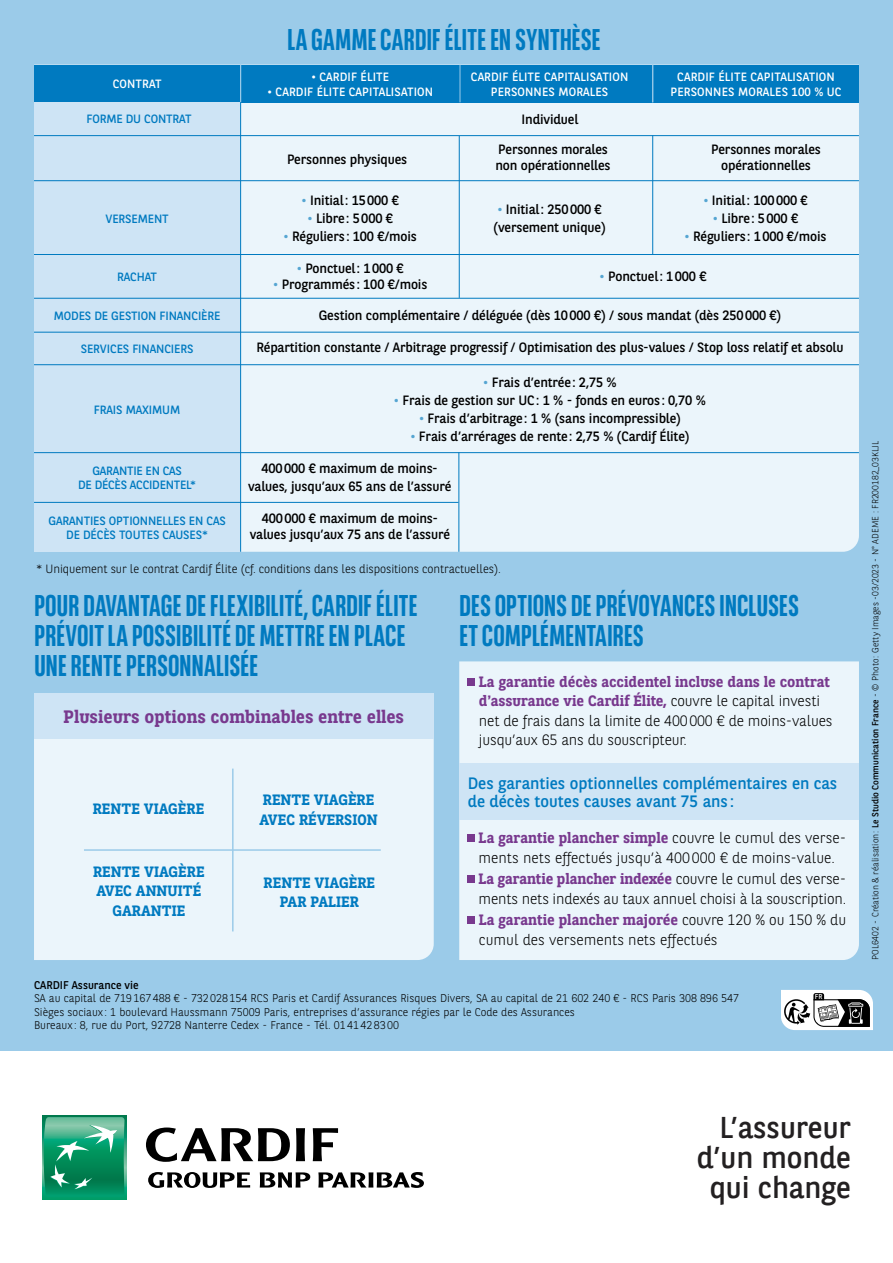
<style>
.page{position:relative;width:893px;height:1263px;background:#fff}
.page>*{position:absolute;margin:0;border:0;box-sizing:border-box;transform-origin:0 0}
.t1{font:700 30px/30px "BNPP Sans Condensed";letter-spacing:-.005em;color:#007ac0}
.t2{font:30px/30px "BNPP Sans";color:#232021;text-align:right}
.t3{font:700 18px "BNPP Slab Serif";color:#78398e}
.t4{font:16.5px/18px "BNPP Sans";color:#007ac0}
.t5{font:700 15px/19.5px "BNPP Slab Serif";color:#78398e}
.t6{font:300 15px/19.5px "BNPP Sans";letter-spacing:-.01em;color:#000}
.t7{font:700 15px/19.5px "BNPP Slab Serif";color:#007ac0;text-align:center}
.t8{font:13.5px/18px "BNPP Sans";letter-spacing:-.01em;color:#000;text-align:center}
.t9{font:12px/15px "BNPP Sans";letter-spacing:.01em;color:#fff;text-align:center}
.t10{font:12px/13.5px "BNPP Sans";letter-spacing:-.01em;color:#007ac0;text-align:center}
.t11{font:300 12px "BNPP Sans";letter-spacing:-.01em;color:#000}
.t12{font:300 11.25px/13.5px "BNPP Sans";color:#000}
.t13{font:11.25px "BNPP Sans";color:#000}
.t14{font:300 9px "BNPP Sans";color:#000}
.t15{font:7.2px "BNPP Sans";color:#fff}
.s1{color:#55a5d2}
.s2{font-family:"BNPP Sans";font-weight:300;color:#000}
.s3{font-weight:400}
</style>
<div class="page">
<div style="left:0;top:0;width:893px;height:1050px;background:#9bcbe9"></div>
<div style="left:42px;top:1116px;width:84px;height:84px;background:linear-gradient(to right,#009d68,#009d68)"></div>
<svg style="left:44px;top:1117px;width:81px;height:80px;background:#2fa37a"></svg>
<svg style="left:148px;top:1172px;width:102px;height:16px"></svg>
<svg style="left:260px;top:1172px;width:50px;height:15px"></svg>
<svg style="left:318px;top:1172px;width:106px;height:16px"></svg>
<svg style="left:146px;top:1127px;width:144px;height:35px"></svg>
<svg style="left:296px;top:1128px;width:9px;height:33px"></svg>
<svg style="left:313px;top:1128px;width:25px;height:33px"></svg>
<div style="left:34px;top:739px;width:400px;height:221px;background:#ebf5fb"></div>
<div style="left:459px;top:661px;width:400px;height:299px;background:#ebf5fb"></div>
<div style="left:241px;top:102px;width:618px;height:450px;background:#ebf5fb"></div>
<div style="left:34px;top:65px;width:206px;height:37px;background:#007ac0"></div>
<div style="left:34px;top:102px;width:206px;height:450px;background:#cee4f5"></div>
<div style="left:240px;top:65px;width:220px;height:37px;background:#007ac0"></div>
<div style="left:446px;top:65px;width:207px;height:37px;background:#007ac0"></div>
<div style="left:653px;top:65px;width:206px;height:37px;background:#007ac0"></div>
<hr style="left:460px;top:65px;width:1px;height:37px;background:#9bcbe9">
<hr style="left:652px;top:65px;width:1px;height:37px;background:#9bcbe9">
<hr style="left:240px;top:65px;width:1px;height:37px;background:#9bcbe9">
<hr style="left:240px;top:102px;width:1px;height:450px;background:#007ac0">
<hr style="left:459px;top:136px;width:1px;height:162px;background:#007ac0">
<hr style="left:652px;top:135px;width:1px;height:119px;background:#007ac0">
<hr style="left:34px;top:135px;width:825px;height:1px;background:#007ac0">
<hr style="left:34px;top:180px;width:825px;height:1px;background:#007ac0">
<hr style="left:34px;top:254px;width:825px;height:1px;background:#007ac0">
<hr style="left:34px;top:298px;width:825px;height:1px;background:#007ac0">
<hr style="left:34px;top:332px;width:825px;height:1px;background:#007ac0">
<hr style="left:34px;top:364px;width:825px;height:1px;background:#007ac0">
<hr style="left:34px;top:452px;width:825px;height:1px;background:#007ac0">
<hr style="left:34px;top:502px;width:424px;height:1px;background:#007ac0">
<div style="left:34px;top:693px;width:400px;height:46px;background:#cee4f5"></div>
<div style="left:459px;top:763px;width:400px;height:56px;background:#cee4f5"></div>
<div style="left:468px;top:835px;width:7px;height:7px;background:#78398e"></div>
<div style="left:468px;top:876px;width:7px;height:7px;background:#78398e"></div>
<div style="left:468px;top:917px;width:7px;height:7px;background:#78398e"></div>
<div style="left:468px;top:678px;width:7px;height:7px;background:#78398e"></div>
<hr style="left:232px;top:768px;width:2px;height:163px;background:#9bcbe9">
<hr style="left:84px;top:849px;width:297px;height:2px;background:#9bcbe9">
<hr style="left:458px;top:452px;width:1px;height:100px;background:#007ac0">
<svg style="left:782px;top:990px;width:91px;height:40px;background:#abacac"></svg>
<p class="t9" style="left:113px;top:76px;width:50px">CONTRAT</p>
<p class="t10" style="left:86px;top:112px;width:107px">FORME DU CONTRAT</p>
<p class="t10" style="left:105px;top:211px;width:65px">VERSEMENT</p>
<p class="t10" style="left:117px;top:270px;width:41px">RACHAT</p>
<p class="t10" style="left:54px;top:308px;width:168px">MODES DE GESTION FINANCIÈRE</p>
<p class="t10" style="left:81px;top:342px;width:114px">SERVICES FINANCIERS</p>
<p class="t10" style="left:94px;top:402px;width:88px">FRAIS MAXIMUM</p>
<p class="t10" style="left:78px;top:464px;width:119px">GARANTIE EN CAS<br>DE DÉCÈS ACCIDENTEL*</p>
<p class="t10" style="left:48px;top:514px;width:179px">GARANTIES OPTIONNELLES EN CAS<br>DE DÉCÈS TOUTES CAUSES*</p>
<h1 class="t1" style="left:287px;top:25px;width:315px">LA GAMME CARDIF ÉLITE EN SYNTHÈSE</h1>
<p class="t9" style="left:304px;top:68px;width:79px">• CARDIF ÉLITE</p>
<p class="t9" style="left:261px;top:83px;width:167px">• CARDIF ÉLITE CAPITALISATION</p>
<p class="t9" style="left:311px;top:68px;width:79px">• CARDIF ÉLITE</p>
<p class="t9" style="left:268px;top:83px;width:167px">• CARDIF ÉLITE CAPITALISATION</p>
<p class="t8" style="left:287px;top:149px;width:122px">Personnes physiques</p>
<p class="t8" style="left:302px;top:190px;width:99px"><span class="s1">•</span> Initial: 15000 €</p>
<p class="t8" style="left:308px;top:208px;width:87px"><span class="s1">•</span> Libre: 5000 €</p>
<p class="t8" style="left:284px;top:226px;width:135px"><span class="s1">•</span> Réguliers: 100 €/mois</p>
<p class="t8" style="left:297px;top:258px;width:108px"><span class="s1">•</span> Ponctuel: 1000 €</p>
<p class="t8" style="left:273px;top:275px;width:156px"><span class="s1">•</span> Programmés: 100 €/mois</p>
<p class="t9" style="left:471px;top:68px;width:159px">CARDIF ÉLITE CAPITALISATION<br>PERSONNES MORALES</p>
<p class="t9" style="left:670px;top:68px;width:173px">CARDIF ÉLITE CAPITALISATION<br>PERSONNES MORALES 100 % UC</p>
<p class="t8" style="left:521px;top:110px;width:58px">Individuel</p>
<p class="t8" style="left:498px;top:140px;width:111px">Personnes morales</p>
<p class="t8" style="left:711px;top:140px;width:111px">Personnes morales</p>
<p class="t8" style="left:495px;top:156px;width:117px">non opérationnelles</p>
<p class="t8" style="left:721px;top:156px;width:91px">opérationnelles</p>
<p class="t8" style="left:703px;top:190px;width:106px"><span class="s1">•</span> Initial: 100000 €</p>
<p class="t8" style="left:713px;top:208px;width:87px"><span class="s1">•</span> Libre: 5000 €</p>
<p class="t8" style="left:684px;top:226px;width:143px"><span class="s1">•</span> Réguliers: 1000 €/mois</p>
<p class="t8" style="left:494px;top:199px;width:114px;text-align:left"><span class="s1">•</span> Initial: 250000 € (versement unique)</p>
<p class="t8" style="left:600px;top:267px;width:108px"><span class="s1">•</span> Ponctuel: 1000 €</p>
<p class="t8" style="left:319px;top:306px;width:464px">Gestion complémentaire / déléguée (dès 10000 €) / sous mandat (dès 250000 €)</p>
<p class="t8" style="left:256px;top:338px;width:589px">Répartition constante / Arbitrage progressif / Optimisation des plus-values / Stop loss relatif et absolu</p>
<p class="t8" style="left:483px;top:372px;width:135px"><span class="s1">•</span> Frais d’entrée: 2,75 %</p>
<p class="t8" style="left:394px;top:390px;width:313px"><span class="s1">•</span> Frais de gestion sur UC: 1 % - fonds en euros: 0,70 %</p>
<p class="t8" style="left:419px;top:408px;width:263px"><span class="s1">•</span> Frais d’arbitrage: 1 % (sans incompressible)</p>
<p class="t8" style="left:410px;top:426px;width:281px"><span class="s1">•</span> Frais d’arrérages de rente: 2,75 % (Cardif Élite)</p>
<p class="t8" style="left:248px;top:459px;width:205px">400000 € maximum de moins&shy;values, jusqu’aux 65 ans de l’assuré</p>
<p class="t8" style="left:250px;top:509px;width:202px;line-height:16.5px">400000 € maximum de moins&shy;values jusqu’aux 75 ans de l’assuré</p>
<p class="t11" style="left:36px;top:560px;width:466px">* Uniquement sur le contrat Cardif Élite (cf. conditions dans les dispositions contractuelles).</p>
<h1 class="t1" style="left:34px;top:591px;width:385px">POUR DAVANTAGE DE FLEXIBILITÉ, CARDIF ÉLITE<br>PRÉVOIT LA POSSIBILITÉ DE METTRE EN PLACE<br>UNE RENTE PERSONNALISÉE</h1>
<h2 class="t3" style="left:64px;top:705px;width:342px">Plusieurs options combinables entre elles</h2>
<p class="t7" style="left:93px;top:799px;width:113px">RENTE VIAGÈRE</p>
<p class="t7" style="left:260px;top:790px;width:120px;text-align:left">RENTE VIAGÈRE<br>AVEC RÉVERSION</p>
<p class="t7" style="left:93px;top:861px;width:113px">RENTE VIAGÈRE<br>AVEC ANNUITÉ<br>GARANTIE</p>
<p class="t7" style="left:264px;top:872px;width:113px">RENTE VIAGÈRE<br>PAR PALIER</p>
<h1 class="t1" style="left:459px;top:590px;width:341px">DES OPTIONS DE PRÉVOYANCES INCLUSES<br>ET COMPLÉMENTAIRES</h1>
<p class="t5" style="left:479px;top:671px;width:353px">La garantie décès accidentel incluse dans le contrat d’assurance vie Cardif Élite, <span class="s2">couvre le capital investi</span></p>
<p class="t6" style="left:479px;top:710px;width:355px">net de frais dans la limite de 400000 € de moins-values jusqu’aux 65 ans du souscripteur.</p>
<p class="t4" style="left:468px;top:773px;width:371px">Des garanties optionnelles complémentaires en cas de décès toutes causes avant 75 ans :</p>
<p class="t5" style="left:479px;top:828px;width:369px">La garantie plancher simple <span class="s2">couvre le cumul des verse-</span></p>
<p class="t6" style="left:479px;top:847px;width:358px">ments nets effectués jusqu’à 400000 € de moins-value.</p>
<p class="t5" style="left:479px;top:869px;width:369px">La garantie plancher indexée <span class="s2">couvre le cumul des verse-</span></p>
<p class="t6" style="left:479px;top:888px;width:369px">ments nets indexés au taux annuel choisi à la souscription.</p>
<p class="t5" style="left:479px;top:910px;width:369px">La garantie plancher majorée <span class="s2">couvre 120 % ou 150 % du</span></p>
<p class="t6" style="left:479px;top:929px;width:240px">cumul des versements nets effectués</p>
<p class="t13" style="left:34px;top:977px;width:106px">CARDIF Assurance vie</p>
<p class="t12" style="left:34px;top:991px;width:707px">SA au capital de 719167488 € - 732028154 RCS Paris et Cardif Assurances Risques Divers, SA au capital de 21 602 240 € - RCS Paris 308 896 547<br>Sièges sociaux : 1 boulevard Haussmann 75009 Paris, entreprises d’assurance régies par le Code des Assurances<br>Bureaux : 8, rue du Port, 92728 Nanterre Cedex - France - Tél. 0141428300</p>
<p class="t15" style="left:815px;top:992px;width:9px">FR</p>
<p class="t14" style="left:869px;top:960px;width:520px;rotate:-90deg">POL6402 - Création &amp; réalisation: <span class="s3">Le Studio Communication France</span> - © Photo: Getty Images -03/2023 - N° ADEME : FR200182_03KLJL</p>
<h1 class="t2" style="left:697px;top:1111px;width:156px">L’assureur d’un monde qui change</h1>
</div>
